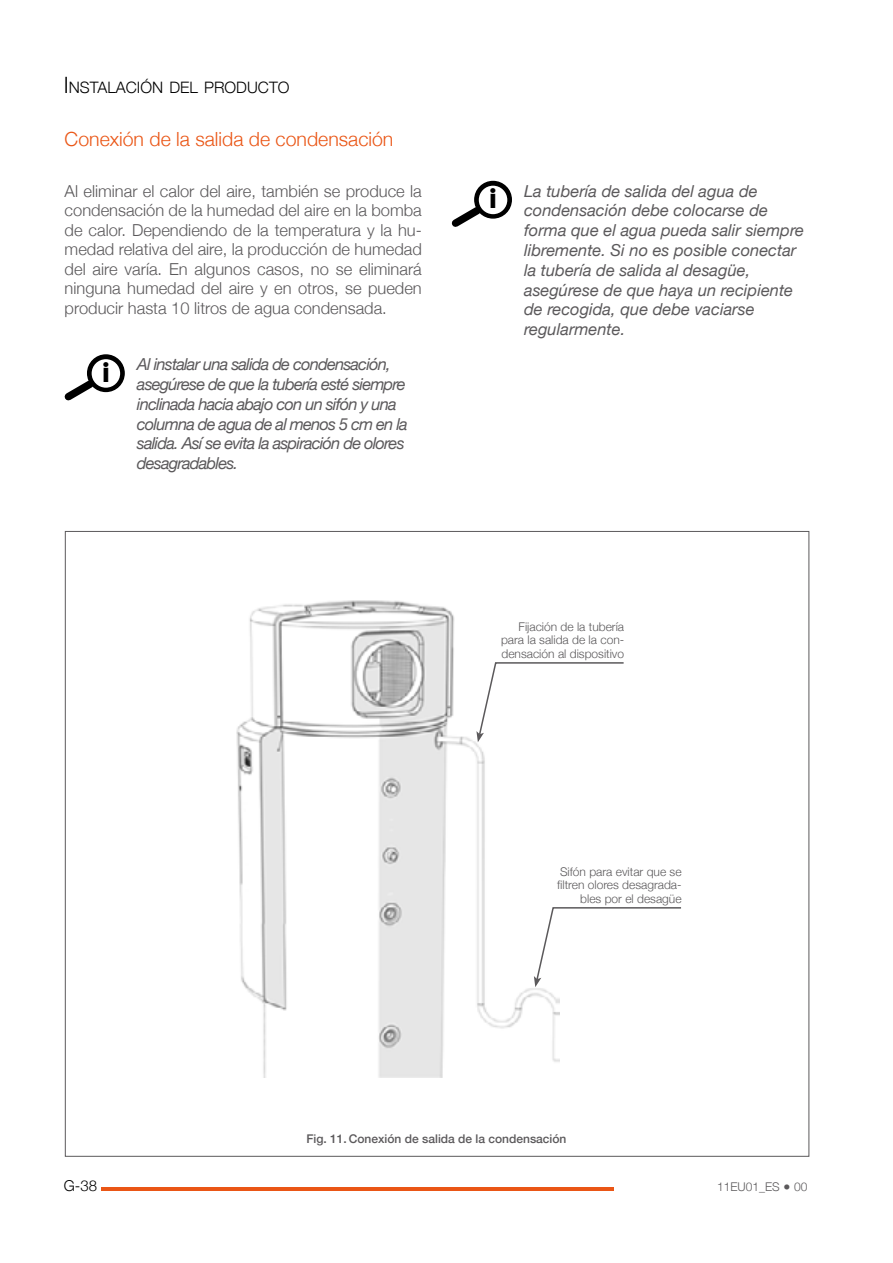
<style>
.page{position:relative;width:893px;height:1263px;background:#fff}
.page>*{position:absolute;margin:0;border:0;box-sizing:border-box;transform-origin:0 0}
.t1{font:700 27px "Geomanist";color:#000}
.t2{font:300 19.5px "Helvetica Neue";color:#ea5616}
.t3{font:300 16.5px/19.5px "Helvetica Neue";color:#5b595b;text-align:justify}
.t4{font:italic 16.5px/19.8px "Helvetica Neue";color:#5b595b}
.t5{font:italic 16.5px/19.8px "Helvetica Neue";letter-spacing:-.05em;color:#5b595b}
.t6{font:300 15.75px "Helvetica Neue";color:#000}
.t7{font:300 15px "Helvetica Neue";color:#000}
.t8{font:300 12px/13.5px "Helvetica Neue";color:#5b595b;text-align:justify}
.t9{font:500 12px "Helvetica Neue";color:#5b595b}
.s1{font-size:22.5px}
</style>
<div class="page">
<hr style="left:101px;top:1187px;width:513px;height:4px;background:#ea5616">
<svg style="left:64px;top:377px;width:36px;height:24px"></svg>
<div style="left:88px;top:355px;width:36px;height:36px;background:#000;border-radius:50%"></div>
<div style="left:87px;top:354px;width:38px;height:38px;border:2px solid #000;border-radius:50%"></div>
<div style="left:91px;top:358px;width:30px;height:30px;background:#fff;border-radius:50%"></div>
<div style="left:90px;top:357px;width:32px;height:32px;border:2px solid #000;border-radius:50%"></div>
<img style="left:236px;top:600px;width:323px;height:477px">
<svg style="left:476px;top:661px;width:148px;height:81px"></svg>
<svg style="left:534px;top:906px;width:147px;height:81px"></svg>
<svg style="left:451px;top:204px;width:35px;height:23px"></svg>
<div style="left:475px;top:182px;width:36px;height:36px;background:#000;border-radius:50%"></div>
<div style="left:474px;top:181px;width:38px;height:38px;border:2px solid #000;border-radius:50%"></div>
<div style="left:478px;top:185px;width:30px;height:30px;background:#fff;border-radius:50%"></div>
<div style="left:477px;top:184px;width:32px;height:32px;border:2px solid #000;border-radius:50%"></div>
<p class="t6" style="left:64px;top:74px;width:227px"><span class="s1">I</span>NSTALACIÓN DEL PRODUCTO</p>
<p class="t2" style="left:65px;top:123px;width:330px">Conexión de la salida de condensación</p>
<p class="t3" style="left:65px;top:180px;width:359px">Al eliminar el calor del aire, también se produce la condensación de la humedad del aire en la bomba de calor. Dependiendo de la temperatura y la hu&shy;medad relativa del aire, la producción de humedad del aire varía. En algunos casos, no se eliminará ninguna humedad del aire y en otros, se pueden producir hasta 10 litros de agua condensada.</p>
<h1 class="t1" style="left:102px;top:354px;width:9px">i</h1>
<p class="t5" style="left:137px;top:355px;width:272px">Al instalar una salida de condensación, asegúrese de que la tubería esté siempre inclinada hacia abajo con un sifón y una columna de agua de al menos 5 cm en la salida. Así se evita la aspiración de olores desagradables.</p>
<h1 class="t1" style="left:489px;top:181px;width:9px">i</h1>
<p class="t4" style="left:524px;top:182px;width:281px">La tubería de salida del agua de condensación debe colocarse de forma que el agua pueda salir siempre libremente. Si no es posible conectar la tubería de salida al desagüe, asegúrese de que haya un recipiente de recogida, que debe vaciarse regularmente.</p>
<p class="t8" style="left:501px;top:619px;width:125px;text-indent:18px">Fijación de la tubería para la salida de la con&shy;densación al dispositivo</p>
<p class="t8" style="left:557px;top:864px;width:126px;text-align:right">Sifón para evitar que se filtren olores desagrada&shy;bles por el desagüe</p>
<p class="t9" style="left:306px;top:1129px;width:262px">Fig. 11. Conexión de salida de la condensación</p>
<p class="t7" style="left:64px;top:1173px;width:35px">G-38</p>
<p class="t8" style="left:717px;top:1179px;width:92px">11EU01_ES ● 00</p>
</div>
